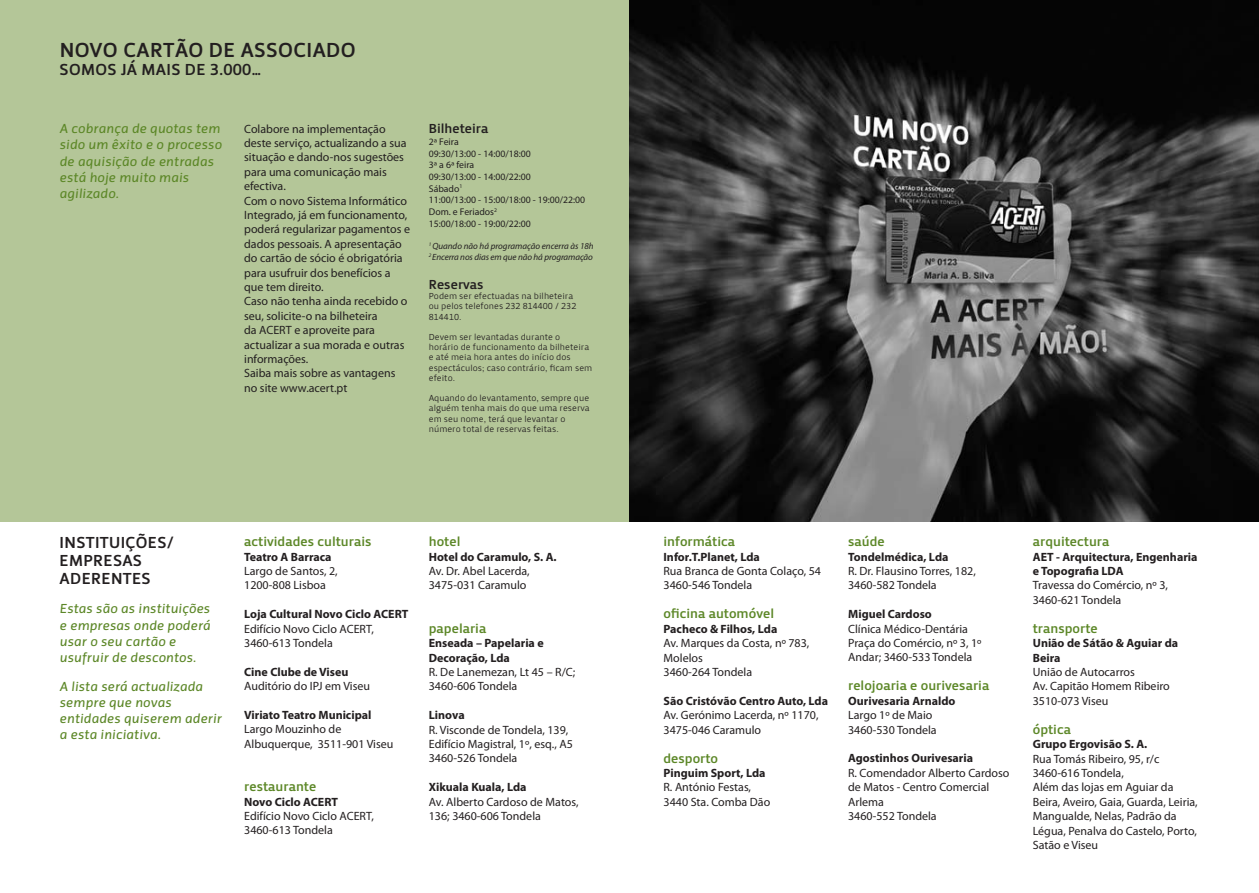
<style>
.page{position:relative;width:1259px;height:893px;background:#fff}
.page>*{position:absolute;margin:0;border:0;box-sizing:border-box;transform-origin:0 0}
.t1{font:21px "Priva Three Pro";letter-spacing:.02em;color:#231f20}
.t2{font:16.5px/18px "Priva Three Pro";letter-spacing:.02em;color:#231f20}
.t3{font:13.5px/16.2px "Priva Two Italic Pro";color:#5c8727}
.t4{font:13.5px "Priva Three Pro";color:#5c8727}
.t5{font:13.5px "Priva Three Pro";color:#231f20}
.t6{font:12px/14.4px "Myriad Pro";color:#231f20}
.t7{font:700 12px/14.4px "Myriad Pro";color:#231f20}
.t8{font:9.75px/11.7px "Myriad Pro";color:#231f20}
.t9{font:9px/10.2px "Priva One Pro";color:#231f20}
.t10{font:italic 9px/10.8px "Myriad Pro";letter-spacing:-.01em;color:#231f20}
</style>
<div class="page">
<div style="left:0;top:0;width:1259px;height:522px;background:#b4c698"></div>
<img style="left:629px;top:0;width:630px;height:522px">
<h1 class="t1" style="left:60px;top:37px;width:297px">NOVO CARTÃO de ASSOCIADO</h1>
<h2 class="t2" style="left:60px;top:61px;width:13px">Somo</h2>
<h2 class="t2" style="left:108px;top:61px;width:45px">s já mai</h2>
<h2 class="t2" style="left:171px;top:61px;width:92px">s de 3.000…</h2>
<p class="t3" style="left:60px;top:121px;width:164px">A cobrança de quotas tem sido um êxito e o processo de aquisição de entradas está hoje muito mais agilizado.</p>
<p class="t6" style="left:244px;top:121px;width:167px">Colabore na implementação deste serviço, actualizando a sua situação e dando-nos sugestões para uma comunicação mais efectiva.<br>Com o novo Sistema Informático<br>Integrado, já em funcionamento, poderá regularizar pagamentos e dados pessoais. A apresentação do cartão de sócio é obrigatória para usufruir dos benefícios a que tem direito.<br>Caso não tenha ainda recebido o seu, solicite-o na bilheteira<br>da ACERT e aproveite para actualizar a sua morada e outras informações.<br>Saiba mais sobre as vantagens no site www.acert.pt</p>
<p class="t5" style="left:429px;top:120px;width:61px">Bilheteira</p>
<p class="t8" style="left:429px;top:136px;width:158px">2ª Feira<br>09:30/13:00 - 14:00/18:00<br>3ª a 6ª feira<br>09:30/13:00 - 14:00/22:00<br>Sábado<sup>1<br></sup>11:00/13:00 - 15:00/18:00 - 19:00/22:00<br>Dom. e Feriados<sup>2<br></sup>15:00/18:00 - 19:00/22:00</p>
<p class="t10" style="left:429px;top:241px;width:166px"><sup>1</sup> Quando não há programação encerra às 18h<br><sup>2</sup> Encerra nos dias em que não há programação</p>
<p class="t5" style="left:429px;top:276px;width:56px">Reservas</p>
<p class="t9" style="left:429px;top:291px;width:149px">Podem ser efectuadas na bilheteira ou pelos telefones 232 814400 / 232<br>814410.</p>
<p class="t9" style="left:429px;top:332px;width:165px">Devem ser levantadas durante o<br>horário de funcionamento da bilheteira e até meia hora antes do início dos espectáculos; caso contrário, ficam sem efeito.</p>
<p class="t9" style="left:429px;top:393px;width:162px">Aquando do levantamento, sempre que alguém tenha mais do que uma reserva em seu nome, terá que levantar o número total de reservas feitas.</p>
<h2 class="t2" style="left:60px;top:534px;width:116px">Instituições/<br>Empre</h2>
<h2 class="t2" style="left:113px;top:552px;width:31px">sas</h2>
<h2 class="t2" style="left:60px;top:570px;width:12px">aderente</h2>
<h2 class="t2" style="left:142px;top:570px;width:11px">s</h2>
<p class="t3" style="left:60px;top:601px;width:153px">Estas são as instituições e empresas onde poderá usar o seu cartão e usufruir de descontos.</p>
<p class="t3" style="left:60px;top:678px;width:164px">A lista será actualizada sempre que novas entidades quiserem aderir a esta iniciativa.</p>
<p class="t4" style="left:244px;top:533px;width:129px">actividades culturais</p>
<p class="t7" style="left:244px;top:549px;width:89px">Teatro A Barraca</p>
<p class="t6" style="left:244px;top:564px;width:95px">Largo de Santos, 2,<br>1200-808 Lisboa</p>
<p class="t7" style="left:244px;top:607px;width:166px">Loja Cultural Novo Ciclo ACERT</p>
<p class="t6" style="left:244px;top:621px;width:131px">Edifício Novo Ciclo ACERT,<br>3460-613 Tondela</p>
<p class="t7" style="left:244px;top:664px;width:106px">Cine Clube de Viseu</p>
<p class="t6" style="left:244px;top:679px;width:127px">Auditório do IPJ em Viseu</p>
<p class="t7" style="left:244px;top:707px;width:129px">Viriato Teatro Municipal</p>
<p class="t6" style="left:244px;top:722px;width:151px">Largo Mouzinho de<br>Albuquerque, 3511-901 Viseu</p>
<p class="t4" style="left:244px;top:778px;width:74px">restaurante</p>
<p class="t7" style="left:244px;top:794px;width:95px">Novo Ciclo ACERT</p>
<p class="t6" style="left:244px;top:809px;width:131px">Edifício Novo Ciclo ACERT,<br>3460-613 Tondela</p>
<p class="t4" style="left:429px;top:533px;width:33px">hotel</p>
<p class="t7" style="left:429px;top:549px;width:129px">Hotel do Caramulo, S. A.</p>
<p class="t6" style="left:429px;top:564px;width:102px">Av. Dr. Abel Lacerda,<br>3475-031 Caramulo</p>
<p class="t4" style="left:429px;top:620px;width:59px">papelaria</p>
<p class="t7" style="left:429px;top:635px;width:116px">Enseada – Papelaria e<br>Decoração, Lda</p>
<p class="t6" style="left:429px;top:665px;width:148px">R. De Lanemezan, Lt 45 – R/C;<br>3460-606 Tondela</p>
<p class="t7" style="left:429px;top:707px;width:37px">Linova</p>
<p class="t6" style="left:429px;top:722px;width:145px">R. Visconde de Tondela, 139,<br>Edifício Magistral, 1º, esq., A5<br>3460-526 Tondela</p>
<p class="t7" style="left:429px;top:779px;width:99px">Xikuala Kuala, Lda</p>
<p class="t6" style="left:429px;top:794px;width:151px">Av. Alberto Cardoso de Matos,<br>136; 3460-606 Tondela</p>
<p class="t4" style="left:663px;top:533px;width:73px">informática</p>
<p class="t7" style="left:663px;top:549px;width:98px">Infor.T.Planet, Lda</p>
<p class="t6" style="left:663px;top:564px;width:159px">Rua Branca de Gonta Colaço, 54<br>3460-546 Tondela</p>
<p class="t4" style="left:663px;top:605px;width:112px">oficina automóvel</p>
<p class="t7" style="left:663px;top:621px;width:115px">Pacheco &amp; Filhos, Lda</p>
<p class="t6" style="left:663px;top:636px;width:147px">Av. Marques da Costa, nº 783,<br>Molelos<br>3460-264 Tondela</p>
<p class="t7" style="left:663px;top:693px;width:166px">São Cristóvão Centro Auto, Lda</p>
<p class="t6" style="left:663px;top:708px;width:156px">Av. Gerónimo Lacerda, nº 1170,<br>3475-046 Caramulo</p>
<p class="t4" style="left:663px;top:749px;width:56px">desporto</p>
<p class="t7" style="left:663px;top:765px;width:104px">Pinguim Sport, Lda</p>
<p class="t6" style="left:663px;top:780px;width:108px">R. António Festas,<br>3440 Sta. Comba Dão</p>
<p class="t4" style="left:848px;top:533px;width:38px">saúde</p>
<p class="t7" style="left:848px;top:549px;width:102px">Tondelmédica, Lda</p>
<p class="t6" style="left:848px;top:564px;width:129px">R. Dr. Flausino Torres, 182,<br>3460-582 Tondela</p>
<p class="t7" style="left:848px;top:607px;width:85px">Miguel Cardoso</p>
<p class="t6" style="left:848px;top:621px;width:135px">Clínica Médico-Dentária<br>Praça do Comércio, nº 3, 1º<br>Andar; 3460-533 Tondela</p>
<p class="t4" style="left:848px;top:677px;width:143px">relojoaria e ourivesaria</p>
<p class="t7" style="left:848px;top:693px;width:109px">Ourivesaria Arnaldo</p>
<p class="t6" style="left:848px;top:708px;width:90px">Largo 1º de Maio<br>3460-530 Tondela</p>
<p class="t7" style="left:848px;top:751px;width:126px">Agostinhos Ourivesaria</p>
<p class="t6" style="left:848px;top:765px;width:163px">R. Comendador Alberto Cardoso de Matos - Centro Comercial<br>Arlema<br>3460-552 Tondela</p>
<p class="t4" style="left:1032px;top:533px;width:78px">arquitectura</p>
<p class="t7" style="left:1032px;top:549px;width:166px">AET - Arquitectura, Engenharia e Topografia LDA</p>
<p class="t6" style="left:1032px;top:578px;width:137px">Travessa do Comércio, nº 3,<br>3460-621 Tondela</p>
<p class="t4" style="left:1032px;top:620px;width:66px">transporte</p>
<p class="t7" style="left:1032px;top:635px;width:147px">União de Sátão &amp; Aguiar da<br>Beira</p>
<p class="t6" style="left:1032px;top:665px;width:139px">União de Autocarros<br>Av. Capitão Homem Ribeiro<br>3510-073 Viseu</p>
<p class="t4" style="left:1032px;top:721px;width:40px">óptica</p>
<p class="t7" style="left:1032px;top:736px;width:116px">Grupo Ergovisão S. A.</p>
<p class="t6" style="left:1032px;top:751px;width:166px">Rua Tomás Ribeiro, 95, r/c<br>3460-616 Tondela,<br>Além das lojas em Aguiar da<br>Beira, Aveiro, Gaia, Guarda, Leiria,<br>Mangualde, Nelas, Padrão da<br>Légua, Penalva do Castelo, Porto,<br>Satão e Viseu</p>
</div>
